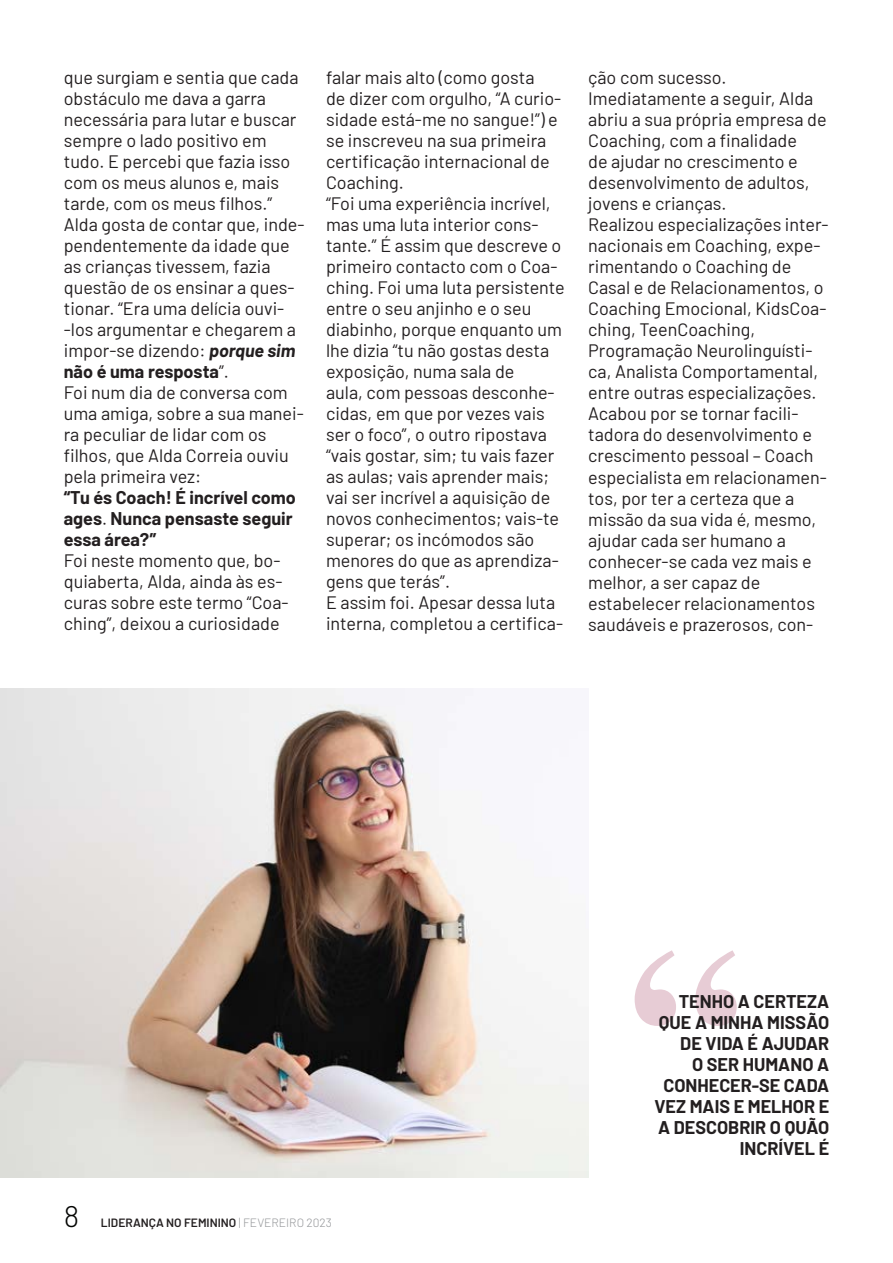
<style>
.page{position:relative;width:893px;height:1263px;background:#fff}
.page>*{position:absolute;margin:0;border:0;box-sizing:border-box;transform-origin:0 0}
.t1{font:700 225px "Times";color:#e7ccd5}
.t2{font:300 30px "Barlow";color:#040503}
.t3{font:18px/21px "Barlow";color:#231f20}
.t4{font:700 18px/21px "Barlow";color:#231f20}
.t5{font:600 12px "Barlow";color:#231f20}
.s1{font-weight:700;font-style:italic}
.s2{font-weight:700}
.s3{font-weight:400}
.s4{font-weight:300;color:#939598}
</style>
<div class="page">
<img style="left:0;top:689px;width:588px;height:489px">
<p class="t3" style="left:64px;top:66px;width:242px">que surgiam e sentia que cada obstáculo me dava a garra necessária para lutar e buscar sempre o lado positivo em tudo. E percebi que fazia isso com os meus alunos e, mais tarde, com os meus filhos.”<br>Alda gosta de contar que, inde&shy;pendentemente da idade que as crianças tivessem, fazia questão de os ensinar a ques&shy;tionar. “Era uma delícia ouvi--los argumentar e chegarem a impor-se dizendo: <span class="s1">porque sim </span><span class="s2">não é uma resposta</span>”.<br>Foi num dia de conversa com uma amiga, sobre a sua manei&shy;ra peculiar de lidar com os filhos, que Alda Correia ouviu pela primeira vez:</p>
<p class="t4" style="left:64px;top:486px;width:234px">“Tu és Coach! É incrível como ages<span class="s3">.</span> Nunca pensaste seguir essa área?”</p>
<p class="t3" style="left:64px;top:549px;width:226px">Foi neste momento que, bo&shy;quiaberta, Alda, ainda às es&shy;curas sobre este termo “Coa&shy;ching”, deixou a curiosidade</p>
<p class="t3" style="left:326px;top:66px;width:240px">falar mais alto (como gosta<br>de dizer com orgulho, “A curio&shy;sidade está-me no sangue!”) e se inscreveu na sua primeira certificação internacional de<br>Coaching.<br>“Foi uma experiência incrível, mas uma luta interior cons&shy;tante.” É assim que descreve o primeiro contacto com o Coa&shy;ching. Foi uma luta persistente entre o seu anjinho e o seu diabinho, porque enquanto um lhe dizia “tu não gostas desta exposição, numa sala de<br>aula, com pessoas desconhe&shy;cidas, em que por vezes vais ser o foco”, o outro ripostava “vais gostar, sim; tu vais fazer as aulas; vais aprender mais; vai ser incrível a aquisição de novos conhecimentos; vais-te superar; os incómodos são menores do que as aprendiza&shy;gens que terás”.<br>E assim foi. Apesar dessa luta interna, completou a certifica-</p>
<p class="t3" style="left:588px;top:66px;width:242px">ção com sucesso.<br>Imediatamente a seguir, Alda abriu a sua própria empresa de<br>Coaching, com a finalidade<br>de ajudar no crescimento e desenvolvimento de adultos, jovens e crianças.<br>Realizou especializações inter&shy;nacionais em Coaching, expe&shy;rimentando o Coaching de<br>Casal e de Relacionamentos, o<br>Coaching Emocional, KidsCoa&shy;ching, TeenCoaching,<br>Programação Neurolinguísti&shy;ca, Analista Comportamental, entre outras especializações.<br>Acabou por se tornar facili&shy;tadora do desenvolvimento e crescimento pessoal – Coach especialista em relacionamen&shy;tos, por ter a certeza que a missão da sua vida é, mesmo, ajudar cada ser humano a conhecer-se cada vez mais e melhor, a ser capaz de estabelecer relacionamentos saudáveis e prazerosos, con-</p>
<h1 class="t1" style="left:627px;top:814px;width:114px">“</h1>
<p class="t4" style="left:654px;top:990px;width:176px;text-align:right">TENHO A CERTEZA<br>QUE A MINHA MISSÃO<br>DE VIDA É AJUDAR<br>O SER HUMANO A<br>CONHECER-SE CADA<br>VEZ MAIS E MELHOR E<br>A DESCOBRIR O QUÃO<br>INCRÍVEL É</p>
<h2 class="t2" style="left:64px;top:1195px;width:17px">8</h2>
<p class="t5" style="left:101px;top:1213px;width:233px">LIDERANÇA NO FEMININO <span class="s4">| FEVEREIRO 2023</span></p>
</div>
